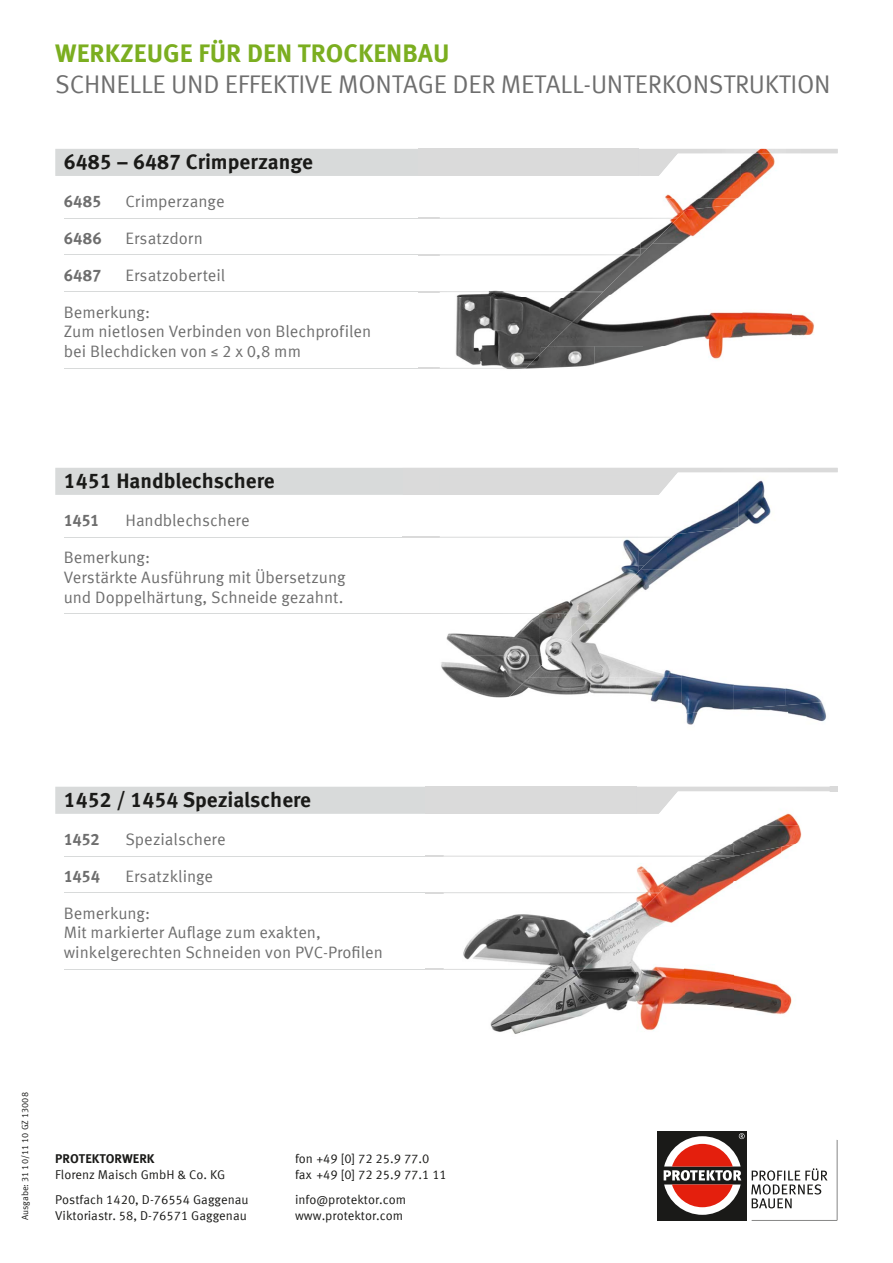
<style>
.page{position:relative;width:893px;height:1263px;background:#fff}
.page>*{position:absolute;margin:0;border:0;box-sizing:border-box;transform-origin:0 0}
.t1{font:25.5px "Meta Offc Pro Norm";letter-spacing:-.01em;color:#6e6e6e}
.t2{font:700 25.5px "Meta Offc Pro";color:#7bae20}
.t3{font:700 21px "Meta Offc Pro";color:#1a1a18}
.t4{font:16.5px/19.8px "Meta Offc Pro Norm";color:#6e6e6e}
.t5{font:700 16.5px "Meta Offc Pro";letter-spacing:-.015em;color:#6e6e6e}
.t6{font:12.75px/24.5px "Meta Offc Pro Norm";color:#1a1a18}
.t7{font:700 12.75px "Meta Offc Pro";color:#1a1a18}
.t8{font:9px "Meta Offc Pro Norm";color:#1a1a18}
</style>
<div class="page">
<div style="left:55px;top:468px;width:348px;height:27px;background:#d8dada"></div>
<hr style="left:64px;top:537px;width:782px;height:1px;background:#d8dada">
<hr style="left:64px;top:613px;width:782px;height:1px;background:#d8dada">
<div style="left:654px;top:1125px;width:187px;height:98px;background:linear-gradient(to right,#fff,#fff)"></div>
<div style="left:657px;top:1130px;width:90px;height:90px;background:#1a1a18"></div>
<svg style="left:751px;top:1148px;width:86px;height:72px"></svg>
<svg style="left:664px;top:1148px;width:78px;height:67px"></svg>
<div style="left:55px;top:149px;width:363px;height:27px;background:#d8dada"></div>
<hr style="left:64px;top:218px;width:782px;height:1px;background:#d8dada">
<hr style="left:64px;top:255px;width:782px;height:1px;background:#d8dada">
<hr style="left:64px;top:291px;width:782px;height:1px;background:#d8dada">
<hr style="left:64px;top:368px;width:782px;height:1px;background:#d8dada">
<hr style="left:64px;top:856px;width:782px;height:1px;background:#d8dada">
<hr style="left:64px;top:892px;width:782px;height:1px;background:#d8dada">
<hr style="left:64px;top:969px;width:782px;height:1px;background:#d8dada">
<svg style="left:654px;top:1125px;width:187px;height:23px"></svg>
<img style="left:640px;top:153px;width:101px;height:45px">
<img style="left:741px;top:149px;width:97px;height:46px">
<img style="left:640px;top:198px;width:98px;height:45px">
<img style="left:440px;top:254px;width:160px;height:44px">
<img style="left:456px;top:298px;width:92px;height:50px">
<img style="left:455px;top:348px;width:41px;height:18px">
<img style="left:640px;top:218px;width:12px;height:1px">
<img style="left:440px;top:255px;width:160px;height:1px">
<img style="left:440px;top:291px;width:160px;height:1px">
<img style="left:465px;top:368px;width:31px;height:1px">
<img style="left:652px;top:204px;width:90px;height:39px">
<img style="left:742px;top:192px;width:99px;height:27px">
<img style="left:600px;top:243px;width:192px;height:52px">
<img style="left:792px;top:255px;width:49px;height:114px">
<img style="left:548px;top:295px;width:194px;height:51px">
<img style="left:742px;top:312px;width:50px;height:57px">
<img style="left:496px;top:346px;width:197px;height:24px">
<img style="left:693px;top:346px;width:50px;height:23px">
<div style="left:55px;top:787px;width:783px;height:27px;background:#d8dada"></div>
<img style="left:830px;top:856px;width:16px;height:114px">
<img style="left:444px;top:786px;width:386px;height:39px">
<img style="left:444px;top:843px;width:289px;height:29px">
<img style="left:733px;top:825px;width:69px;height:22px">
<img style="left:496px;top:908px;width:129px;height:12px">
<img style="left:637px;top:872px;width:33px;height:10px">
<img style="left:463px;top:920px;width:162px;height:47px">
<img style="left:502px;top:967px;width:79px;height:47px">
<img style="left:490px;top:1014px;width:46px;height:12px">
<img style="left:444px;top:856px;width:226px;height:1px">
<img style="left:540px;top:892px;width:85px;height:1px">
<img style="left:496px;top:969px;width:85px;height:1px">
<img style="left:670px;top:847px;width:111px;height:35px">
<img style="left:781px;top:837px;width:49px;height:177px">
<img style="left:625px;top:882px;width:108px;height:45px">
<img style="left:733px;top:892px;width:48px;height:123px">
<img style="left:581px;top:927px;width:104px;height:45px">
<img style="left:685px;top:965px;width:48px;height:43px">
<img style="left:536px;top:972px;width:100px;height:45px">
<img style="left:636px;top:972px;width:49px;height:59px">
<img style="left:491px;top:1017px;width:85px;height:17px">
<img style="left:838px;top:537px;width:8px;height:77px">
<img style="left:440px;top:536px;width:199px;height:120px">
<img style="left:639px;top:475px;width:99px;height:90px">
<img style="left:738px;top:475px;width:100px;height:47px">
<img style="left:441px;top:656px;width:88px;height:36px">
<img style="left:788px;top:705px;width:38px;height:17px">
<img style="left:686px;top:705px;width:102px;height:20px">
<div style="left:440px;top:475px;width:235px;height:20px;background:#dadada"></div>
<img style="left:640px;top:522px;width:146px;height:47px">
<img style="left:786px;top:516px;width:52px;height:189px">
<img style="left:585px;top:569px;width:149px;height:54px">
<img style="left:734px;top:613px;width:52px;height:96px">
<img style="left:529px;top:623px;width:153px;height:54px">
<img style="left:682px;top:675px;width:52px;height:39px">
<img style="left:474px;top:677px;width:155px;height:21px">
<img style="left:629px;top:677px;width:53px;height:27px">
<h1 class="t2" style="left:55px;top:33px;width:396px">WERKZEUGE FÜR DEN TROCKENBAU</h1>
<h1 class="t1" style="left:55px;top:64px;width:777px">SCHNELLE UND EFFEKTIVE MONTAGE DER METALL-UNTERKONSTRUKTION</h1>
<p class="t3" style="left:64px;top:145px;width:251px">6485 – 6487 Crimperzange</p>
<p class="t5" style="left:64px;top:188px;width:39px">6485</p>
<p class="t4" style="left:125px;top:190px;width:101px">Crimperzange</p>
<p class="t5" style="left:64px;top:225px;width:40px">6486</p>
<p class="t4" style="left:125px;top:227px;width:79px">Ersatzdorn</p>
<p class="t5" style="left:64px;top:262px;width:39px">6487</p>
<p class="t4" style="left:125px;top:264px;width:101px">Ersatzoberteil</p>
<p class="t4" style="left:64px;top:301px;width:309px">Bemerkung:<br>Zum nietlosen Verbinden von Blechprofilen bei Blechdicken von ≤ 2 x 0,8 mm</p>
<p class="t3" style="left:64px;top:464px;width:212px">1451 Handblechschere</p>
<p class="t5" style="left:64px;top:507px;width:37px">1451</p>
<p class="t4" style="left:125px;top:509px;width:126px">Handblechschere</p>
<p class="t4" style="left:64px;top:546px;width:283px">Bemerkung:<br>Verstärkte Ausführung mit Übersetzung und Doppelhärtung, Schneide gezahnt.</p>
<p class="t3" style="left:64px;top:783px;width:249px">1452 / 1454 Spezialschere</p>
<p class="t5" style="left:64px;top:826px;width:38px">1452</p>
<p class="t4" style="left:125px;top:828px;width:102px">Spezialschere</p>
<p class="t5" style="left:64px;top:863px;width:38px">1454</p>
<p class="t4" style="left:125px;top:865px;width:89px">Ersatzklinge</p>
<p class="t4" style="left:64px;top:902px;width:321px">Bemerkung:<br>Mit markierter Auflage zum exakten, winkelgerechten Schneiden von PVC-Profilen</p>
<p class="t8" style="left:18px;top:1220px;width:130px;rotate:-90deg">Ausgabe: 31 10/11 10 GZ 13008</p>
<p class="t7" style="left:55px;top:1148px;width:101px">PROTEKTORWERK</p>
<p class="t6" style="left:55px;top:1162px;width:195px">Florenz Maisch GmbH &amp; Co. KG<br>Postfach 1420, D-76554 Gaggenau</p>
<p class="t6" style="left:55px;top:1203px;width:193px">Viktoriastr. 58, D-76571 Gaggenau</p>
<p class="t6" style="left:295px;top:1149px;width:153px;line-height:16.5px">fon +49 [0] 72 25.9 77.0 fax +49 [0] 72 25.9 77.1 11</p>
<p class="t6" style="left:295px;top:1186px;width:112px">info@protektor.com</p>
<p class="t6" style="left:295px;top:1203px;width:110px">www.protektor.com</p>
</div>
